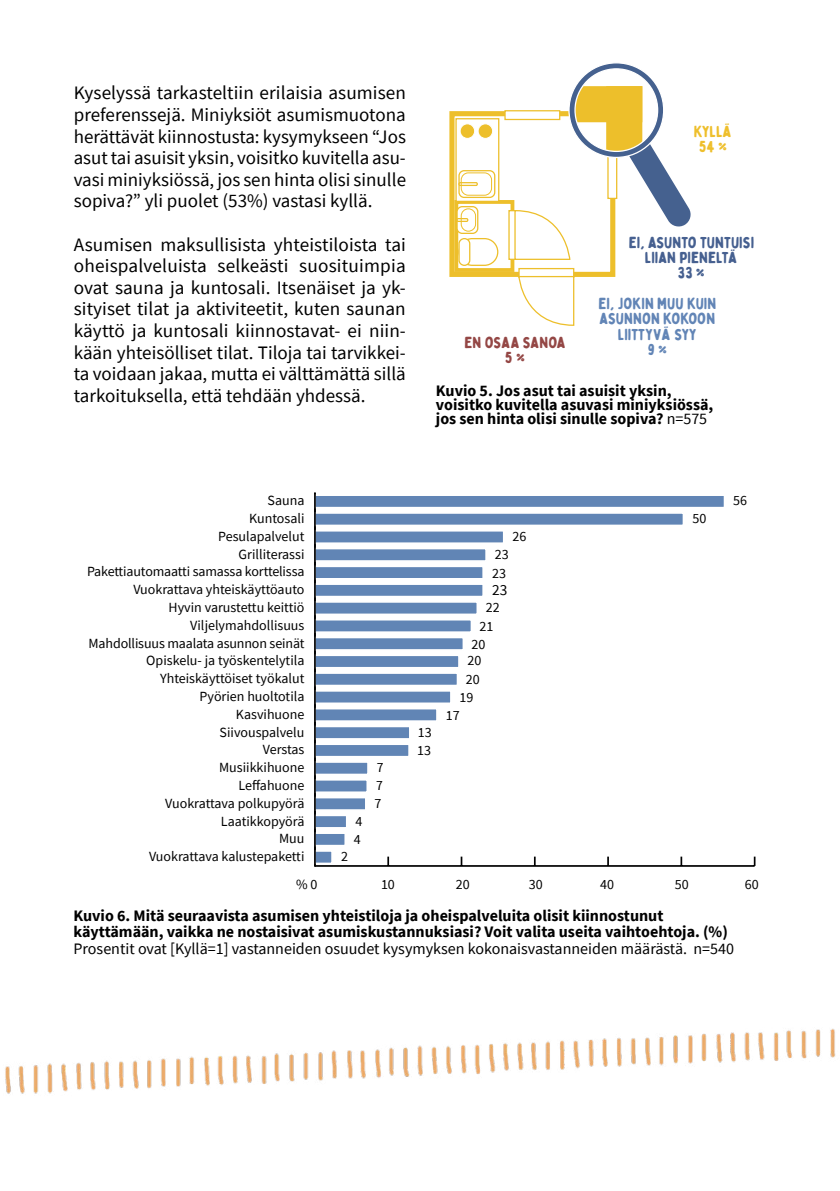
<style>
.page{position:relative;width:840px;height:1191px;background:#fff}
.page>*{position:absolute;margin:0;border:0;box-sizing:border-box;transform-origin:0 0}
.t1{font:19px/21.6px "Source Sans Pro";color:#000;text-align:justify}
.t2{font:700 16px/13.8px "Source Sans Pro";color:#000}
.t3{font:16px "Source Sans Pro";color:#000}
.t4{font:16px/15.4px "Bobby Jones Soft";color:#6285b6;text-align:center}
.t5{font:16px/15.4px "Bobby Jones Soft";color:#466090;text-align:center}
.t6{font:16px/15.4px "Bobby Jones Soft";letter-spacing:-.01em;color:#944745;text-align:center}
.t7{font:16px/15.4px "Bobby Jones Soft";color:#eebf2c;text-align:center}
.t8{font:15.2px "Source Sans Pro";color:#000}
.t9{font:14px/17.8px "Source Sans Pro";color:#000;text-align:right}
.s1{font-weight:400}
</style>
<div class="page">
<hr style="left:315px;top:865px;width:439px;height:1px;background:#000">
<svg style="left:387px;top:856px;width:2px;height:9px"></svg>
<svg style="left:460px;top:856px;width:2px;height:9px"></svg>
<svg style="left:533px;top:856px;width:2px;height:10px"></svg>
<svg style="left:753px;top:856px;width:2px;height:10px"></svg>
<hr style="left:314px;top:492px;width:1px;height:374px;background:#000">
<div style="left:314px;top:494px;width:411px;height:14px;background:#6185b5;border:2px solid #fff"></div>
<div style="left:314px;top:512px;width:370px;height:14px;background:#6185b5;border:2px solid #fff"></div>
<div style="left:314px;top:530px;width:190px;height:14px;background:#6185b5;border:2px solid #fff"></div>
<div style="left:314px;top:547px;width:172px;height:15px;background:#6185b5;border:2px solid #fff"></div>
<div style="left:314px;top:565px;width:170px;height:14px;background:#6185b5;border:2px solid #fff"></div>
<div style="left:314px;top:583px;width:170px;height:14px;background:#6185b5;border:2px solid #fff"></div>
<div style="left:314px;top:601px;width:164px;height:14px;background:#6185b5;border:2px solid #fff"></div>
<div style="left:314px;top:619px;width:158px;height:14px;background:#6185b5;border:2px solid #fff"></div>
<div style="left:314px;top:636px;width:150px;height:15px;background:#6185b5;border:2px solid #fff"></div>
<div style="left:314px;top:654px;width:145px;height:14px;background:#6185b5;border:2px solid #fff"></div>
<div style="left:314px;top:672px;width:144px;height:14px;background:#6185b5;border:2px solid #fff"></div>
<div style="left:314px;top:690px;width:137px;height:14px;background:#6185b5;border:2px solid #fff"></div>
<div style="left:314px;top:707px;width:123px;height:15px;background:#6185b5;border:2px solid #fff"></div>
<div style="left:314px;top:725px;width:96px;height:15px;background:#6185b5;border:2px solid #fff"></div>
<div style="left:314px;top:743px;width:96px;height:14px;background:#6185b5;border:2px solid #fff"></div>
<div style="left:314px;top:761px;width:55px;height:14px;background:#6185b5;border:2px solid #fff"></div>
<div style="left:314px;top:779px;width:54px;height:14px;background:#6185b5;border:2px solid #fff"></div>
<div style="left:314px;top:796px;width:52px;height:15px;background:#6185b5;border:2px solid #fff"></div>
<div style="left:314px;top:814px;width:33px;height:14px;background:#6185b5;border:2px solid #fff"></div>
<div style="left:314px;top:832px;width:32px;height:14px;background:#6185b5;border:2px solid #fff"></div>
<div style="left:314px;top:850px;width:19px;height:14px;background:#6185b5;border:2px solid #fff"></div>
<hr style="left:314px;top:493px;width:1px;height:373px;background:#000">
<div style="left:449px;top:111px;width:166px;height:166px;background:#fff;border:5px solid #edbf2b"></div>
<div style="left:504px;top:110px;width:56px;height:10px;background:#fff;border:1px solid #edbf2b"></div>
<div style="left:454px;top:200px;width:60px;height:72px;background:#fff;border:4px solid #edbf2b"></div>
<div style="left:458px;top:238px;width:40px;height:28px;border:1px solid #edbf2b;border-radius:13px"></div>
<div style="left:459px;top:239px;width:10px;height:26px;background:#fff;border-radius:5px"></div>
<div style="left:458px;top:238px;width:12px;height:28px;border:1px solid #edbf2b;border-radius:5px"></div>
<svg style="left:457px;top:207px;width:20px;height:26px"></svg>
<div style="left:456px;top:206px;width:22px;height:28px;border:1px solid #edbf2b;border-radius:5px"></div>
<div style="left:456px;top:218px;width:12px;height:4px;border:1px solid #edbf2b"></div>
<div style="left:460px;top:208px;width:15px;height:23px;border:1px solid #edbf2b;border-radius:7px"></div>
<div style="left:455px;top:118px;width:44px;height:84px;background:#fff;border:1px solid #edbf2b"></div>
<svg style="left:459px;top:171px;width:35px;height:26px"></svg>
<div style="left:458px;top:170px;width:37px;height:28px;border:1px solid #edbf2b;border-radius:5px"></div>
<div style="left:458px;top:182px;width:19px;height:4px;border:1px solid #edbf2b"></div>
<div style="left:460px;top:173px;width:31px;height:22px;border:1px solid #edbf2b;border-radius:7px"></div>
<div style="left:460px;top:124px;width:14px;height:14px;background:#edbf2b;border-radius:50%"></div>
<div style="left:459px;top:123px;width:16px;height:16px;border:1px solid #fff;border-radius:50%"></div>
<div style="left:478px;top:124px;width:14px;height:14px;background:#edbf2b;border-radius:50%"></div>
<div style="left:477px;top:123px;width:16px;height:16px;border:1px solid #fff;border-radius:50%"></div>
<svg style="left:508px;top:210px;width:8px;height:50px"></svg>
<div style="left:518px;top:268px;width:56px;height:10px;background:#fff;border:1px solid #edbf2b"></div>
<svg style="left:517px;top:275px;width:57px;height:51px"></svg>
<svg style="left:513px;top:63px;width:178px;height:198px"></svg>
<img style="left:5px;top:1028px;width:831px;height:66px">
<p class="t1" style="left:74px;top:82px;width:333px">Kyselyssä tarkasteltiin erilaisia asumisen preferenssejä. Miniyksiöt asumismuotona herättävät kiinnostusta: kysymykseen “Jos asut tai asuisit yksin, voisitko kuvitella asu&shy;vasi miniyksiössä, jos sen hinta olisi sinulle sopiva?” yli puolet (53%) vastasi kyllä.</p>
<p class="t1" style="left:74px;top:233px;width:333px">Asumisen maksullisista yhteistiloista tai oheispalveluista selkeästi suosituimpia ovat sauna ja kuntosali. Itsenäiset ja yk&shy;sityiset tilat ja aktiviteetit, kuten saunan käyttö ja kuntosali kiinnostavat- ei niin&shy;kään yhteisölliset tilat. Tiloja tai tarvikkei&shy;ta voidaan jakaa, mutta ei välttämättä sillä tarkoituksella, että tehdään yhdessä.</p>
<p class="t6" style="left:464px;top:335px;width:102px">EN OSAA SANOA<br>5 %</p>
<p class="t7" style="left:693px;top:124px;width:40px">KYLLÄ<br>54 %</p>
<p class="t5" style="left:628px;top:235px;width:127px">EI, ASUNTO TUNTUISI<br>LIIAN PIENELTÄ<br>33 %</p>
<p class="t4" style="left:598px;top:296px;width:119px">EI, JOKIN MUU KUIN<br>ASUNNON KOKOON<br>LIITTYVÄ SYY<br>9 %</p>
<p class="t2" style="left:435px;top:384px;width:279px">Kuvio 5. Jos asut tai asuisit yksin, voisitko kuvitella asuvasi miniyksiössä, jos sen hinta olisi sinulle sopiva? <span class="s1">n=575</span></p>
<p class="t9" style="left:732px;top:491px;width:15px">56</p>
<p class="t9" style="left:87px;top:491px;width:219px">Sauna<br>Kuntosali<br>Pesulapalvelut<br>Grilliterassi<br>Pakettiautomaatti samassa korttelissa<br>Vuokrattava yhteiskäyttöauto<br>Hyvin varustettu keittiö<br>Viljelymahdollisuus<br>Mahdollisuus maalata asunnon seinät<br>Opiskelu- ja työskentelytila<br>Yhteiskäyttöiset työkalut<br>Pyörien huoltotila<br>Kasvihuone<br>Siivouspalvelu<br>Verstas<br>Musiikkihuone<br>Leffahuone<br>Vuokrattava polkupyörä<br>Laatikkopyörä<br>Muu<br>Vuokrattava kalustepaketti</p>
<p class="t9" style="left:296px;top:875px;width:23px">% 0</p>
<p class="t9" style="left:381px;top:875px;width:15px">10</p>
<p class="t9" style="left:455px;top:875px;width:15px">20</p>
<p class="t9" style="left:528px;top:875px;width:15px">30</p>
<p class="t9" style="left:599px;top:875px;width:15px">40</p>
<p class="t9" style="left:674px;top:875px;width:15px">50</p>
<p class="t9" style="left:744px;top:875px;width:15px">60</p>
<p class="t9" style="left:692px;top:509px;width:15px">50</p>
<p class="t9" style="left:512px;top:527px;width:15px">26</p>
<p class="t9" style="left:494px;top:545px;width:15px">23</p>
<p class="t9" style="left:492px;top:564px;width:15px">23</p>
<p class="t8" style="left:492px;top:580px;width:17px">23</p>
<p class="t9" style="left:485px;top:598px;width:15px">22</p>
<p class="t9" style="left:479px;top:617px;width:15px">21</p>
<p class="t9" style="left:471px;top:635px;width:15px">20</p>
<p class="t9" style="left:467px;top:651px;width:15px">20</p>
<p class="t9" style="left:465px;top:671px;width:15px">20</p>
<p class="t9" style="left:459px;top:688px;width:15px">19</p>
<p class="t9" style="left:445px;top:706px;width:15px">17</p>
<p class="t9" style="left:417px;top:723px;width:15px">13</p>
<p class="t9" style="left:417px;top:741px;width:15px">13</p>
<p class="t9" style="left:376px;top:758px;width:8px">7</p>
<p class="t9" style="left:376px;top:776px;width:8px">7</p>
<p class="t9" style="left:374px;top:794px;width:8px">7</p>
<p class="t9" style="left:355px;top:812px;width:8px">4</p>
<p class="t9" style="left:354px;top:830px;width:8px">4</p>
<p class="t9" style="left:341px;top:847px;width:8px">2</p>
<p class="t2" style="left:73px;top:907px;width:655px;line-height:16.2px">Kuvio 6. Mitä seuraavista asumisen yhteistiloja ja oheispalveluita olisit kiinnostunut käyttämään, vaikka ne nostaisivat asumiskustannuksiasi? Voit valita useita vaihtoehtoja. (%)</p>
<p class="t3" style="left:73px;top:938px;width:661px">Prosentit ovat [Kyllä=1] vastanneiden osuudet kysymyksen kokonaisvastanneiden määrästä. n=540</p>
</div>
